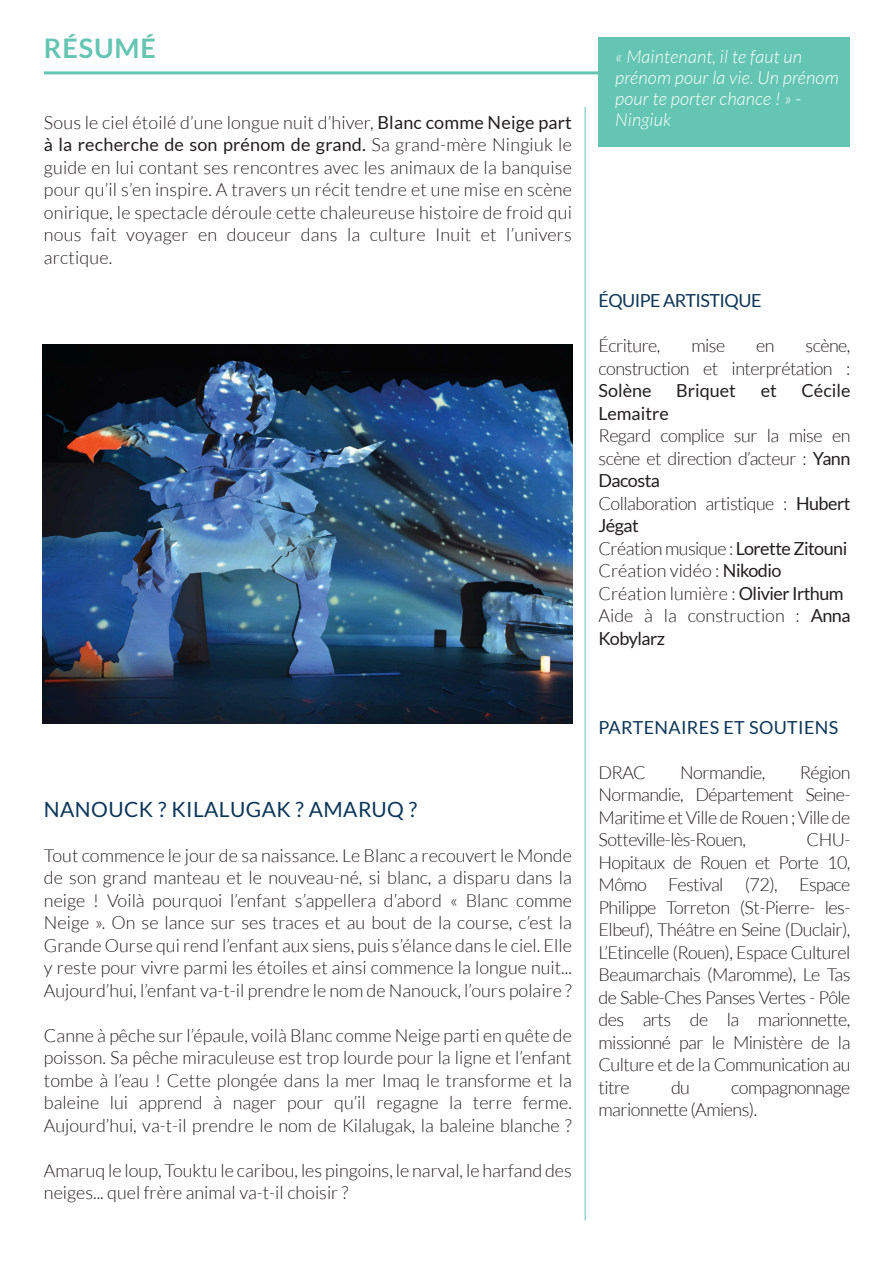
<style>
.page{position:relative;width:893px;height:1263px;background:#fff}
.page>*{position:absolute;margin:0;border:0;box-sizing:border-box;transform-origin:0 0}
.t1{font:700 27px "Lato";letter-spacing:.03em;color:#65c5b3}
.t2{font:21px "Lato";letter-spacing:.02em;color:#0c3659}
.t3{font:300 18px "Lato";color:#231f20}
.t4{font:300 18px "Lato";letter-spacing:-.03em;color:#231f20}
.t5{font:18px "Lato";color:#231f20}
.t6{font:italic 300 18px "Lato";letter-spacing:.01em;color:#fff}
.t7{font:18px "Lato";letter-spacing:.005em;color:#0c3659}
.t8{font:18px "Lato";letter-spacing:-.03em;color:#0c3659}
.t9{font:18px "Lato";letter-spacing:-.03em;color:#231f20}
.s1{font-weight:400}
.s2{font-weight:300}
</style>
<div class="page">
<hr style="left:44px;top:71px;width:563px;height:3px;background:#65c5b3">
<div style="left:598px;top:38px;width:252px;height:109px;background:#65c5b3"></div>
<hr style="left:585px;top:107px;width:1px;height:1113px;background:#65c5b3">
<img style="left:43px;top:345px;width:530px;height:379px">
<p class="t1" style="left:44px;top:36px;width:113px">RÉSUMÉ</p>
<p class="t3" style="left:44px;top:114px;width:529px">Sous le ciel étoilé d’une longue nuit d’hiver, <span class="s1">Blanc comme Neige part</span></p>
<p class="t5" style="left:44px;top:136px;width:529px">à la recherche de son prénom de grand. <span class="s2">Sa grand-mère Ningiuk le</span></p>
<p class="t3" style="left:44px;top:159px;width:529px">guide en lui contant ses rencontres avec les animaux de la banquise</p>
<p class="t3" style="left:44px;top:181px;width:529px">pour qu’il s’en inspire. A travers un récit tendre et une mise en scène</p>
<p class="t3" style="left:44px;top:204px;width:529px">onirique, le spectacle déroule cette chaleureuse histoire de froid qui</p>
<p class="t3" style="left:44px;top:226px;width:529px">nous fait voyager en douceur dans la culture Inuit et l’univers</p>
<p class="t3" style="left:44px;top:249px;width:70px">arctique.</p>
<p class="t6" style="left:615px;top:49px;width:188px">« Maintenant, il te faut un</p>
<p class="t6" style="left:615px;top:70px;width:225px">prénom pour la vie. Un prénom</p>
<p class="t6" style="left:615px;top:91px;width:187px">pour te porter chance ! » -</p>
<p class="t6" style="left:615px;top:112px;width:58px">Ningiuk</p>
<p class="t8" style="left:598px;top:293px;width:164px">ÉQUIPE ARTISTIQUE</p>
<p class="t4" style="left:598px;top:338px;width:63px">Écriture,</p>
<p class="t3" style="left:691px;top:338px;width:35px">mise</p>
<p class="t3" style="left:756px;top:338px;width:20px">en</p>
<p class="t3" style="left:805px;top:338px;width:46px">scène,</p>
<p class="t4" style="left:598px;top:360px;width:253px">construction et interprétation :</p>
<p class="t5" style="left:598px;top:383px;width:55px">Solène</p>
<p class="t5" style="left:676px;top:383px;width:61px">Briquet</p>
<p class="t5" style="left:761px;top:383px;width:18px">et</p>
<p class="t5" style="left:802px;top:383px;width:50px">Cécile</p>
<p class="t5" style="left:598px;top:405px;width:72px">Lemaitre</p>
<p class="t4" style="left:598px;top:428px;width:253px">Regard complice sur la mise en</p>
<p class="t4" style="left:598px;top:450px;width:253px">scène et direction d’acteur : <span class="s1">Yann</span></p>
<p class="t9" style="left:598px;top:473px;width:63px">Dacosta</p>
<p class="t4" style="left:598px;top:495px;width:190px">Collaboration artistique :</p>
<p class="t5" style="left:796px;top:495px;width:56px">Hubert</p>
<p class="t5" style="left:598px;top:518px;width:42px">Jégat</p>
<p class="t4" style="left:598px;top:540px;width:250px">Création musique : <span class="s1">Lorette Zitouni</span></p>
<p class="t3" style="left:598px;top:563px;width:184px">Création vidéo : <span class="s1">Nikodio</span></p>
<p class="t3" style="left:598px;top:585px;width:247px">Création lumière : <span class="s1">Olivier Irthum</span></p>
<p class="t3" style="left:598px;top:608px;width:203px">Aide à la construction :</p>
<p class="t5" style="left:811px;top:608px;width:41px">Anna</p>
<p class="t9" style="left:598px;top:630px;width:68px">Kobylarz</p>
<p class="t2" style="left:44px;top:800px;width:375px">NANOUCK ? KILALUGAK ? AMARUQ ?</p>
<p class="t3" style="left:44px;top:847px;width:529px">Tout commence le jour de sa naissance. Le Blanc a recouvert le Monde</p>
<p class="t3" style="left:44px;top:869px;width:529px">de son grand manteau et le nouveau-né, si blanc, a disparu dans la</p>
<p class="t3" style="left:44px;top:892px;width:529px">neige ! Voilà pourquoi l’enfant s’appellera d’abord « Blanc comme</p>
<p class="t3" style="left:44px;top:914px;width:529px">Neige ». On se lance sur ses traces et au bout de la course, c’est la</p>
<p class="t3" style="left:44px;top:937px;width:529px">Grande Ourse qui rend l’enfant aux siens, puis s’élance dans le ciel. Elle</p>
<p class="t3" style="left:44px;top:959px;width:529px">y reste pour vivre parmi les étoiles et ainsi commence la longue nuit...</p>
<p class="t3" style="left:44px;top:982px;width:529px">Aujourd’hui, l’enfant va-t-il prendre le nom de Nanouck, l’ours polaire ?</p>
<p class="t3" style="left:44px;top:1027px;width:529px">Canne à pêche sur l’épaule, voilà Blanc comme Neige parti en quête de</p>
<p class="t3" style="left:44px;top:1049px;width:529px">poisson. Sa pêche miraculeuse est trop lourde pour la ligne et l’enfant</p>
<p class="t3" style="left:44px;top:1072px;width:529px">tombe à l’eau ! Cette plongée dans la mer Imaq le transforme et la</p>
<p class="t3" style="left:44px;top:1094px;width:529px">baleine lui apprend à nager pour qu’il regagne la terre ferme.</p>
<p class="t3" style="left:44px;top:1117px;width:529px">Aujourd’hui, va-t-il prendre le nom de Kilalugak, la baleine blanche ?</p>
<p class="t3" style="left:44px;top:1162px;width:529px">Amaruq le loup, Touktu le caribou, les pingoins, le narval, le harfand des</p>
<p class="t3" style="left:44px;top:1184px;width:306px">neiges... quel frère animal va-t-il choisir ?</p>
<p class="t7" style="left:598px;top:719px;width:241px">PARTENAIRES ET SOUTIENS</p>
<p class="t3" style="left:598px;top:764px;width:49px">DRAC</p>
<p class="t4" style="left:680px;top:764px;width:87px">Normandie,</p>
<p class="t3" style="left:800px;top:764px;width:52px">Région</p>
<p class="t4" style="left:598px;top:787px;width:253px">Normandie, Département Seine-</p>
<p class="t4" style="left:598px;top:809px;width:253px">Maritime et Ville de Rouen ; Ville de</p>
<p class="t4" style="left:598px;top:832px;width:149px">Sotteville-lès-Rouen,</p>
<p class="t3" style="left:807px;top:832px;width:45px">CHU-</p>
<p class="t4" style="left:598px;top:854px;width:253px">Hopitaux de Rouen et Porte 10,</p>
<p class="t4" style="left:598px;top:877px;width:253px">Mômo Festival (72), Espace</p>
<p class="t4" style="left:598px;top:899px;width:253px">Philippe Torreton (St-Pierre- les-</p>
<p class="t4" style="left:598px;top:922px;width:253px">Elbeuf), Théâtre en Seine (Duclair),</p>
<p class="t4" style="left:598px;top:944px;width:253px">L’Etincelle (Rouen), Espace Culturel</p>
<p class="t4" style="left:598px;top:967px;width:253px">Beaumarchais (Maromme), Le Tas</p>
<p class="t4" style="left:598px;top:989px;width:253px">de Sable-Ches Panses Vertes - Pôle</p>
<p class="t4" style="left:598px;top:1012px;width:253px">des arts de la marionnette,</p>
<p class="t4" style="left:598px;top:1034px;width:253px">missionné par le Ministère de la</p>
<p class="t4" style="left:598px;top:1057px;width:253px">Culture et de la Communication au</p>
<p class="t3" style="left:598px;top:1079px;width:33px">titre</p>
<p class="t3" style="left:671px;top:1079px;width:21px">du</p>
<p class="t4" style="left:731px;top:1079px;width:121px">compagnonnage</p>
<p class="t4" style="left:598px;top:1102px;width:160px">marionnette (Amiens).</p>
</div>
